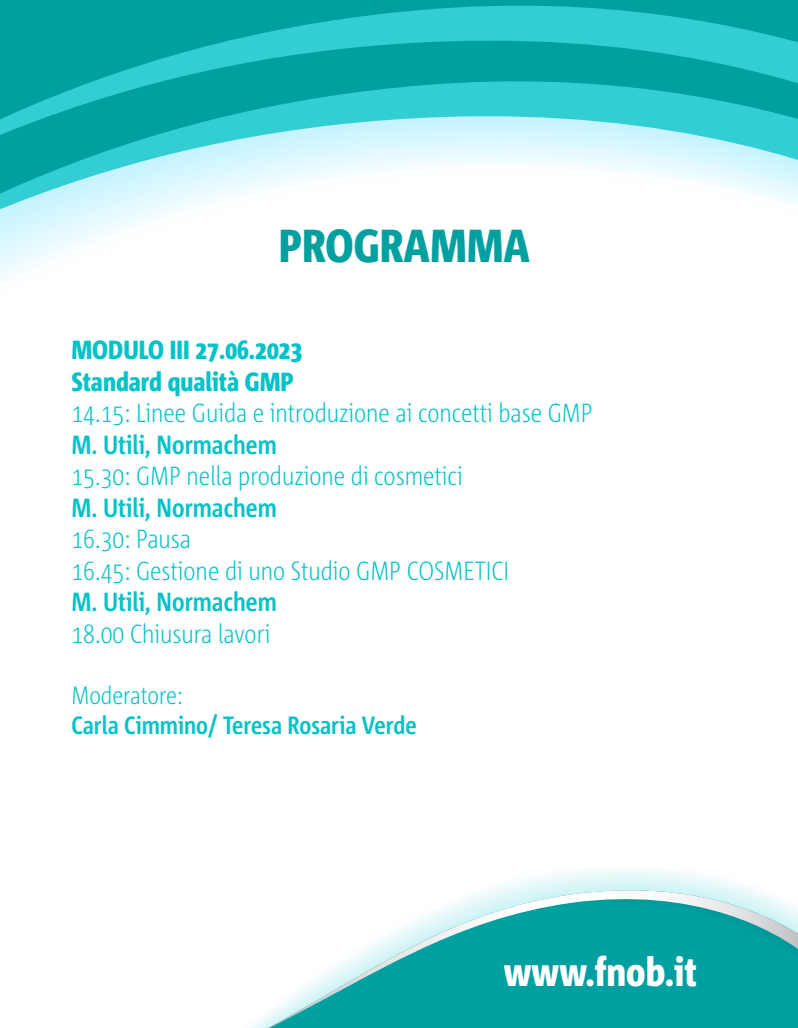
<style>
.page{position:relative;width:798px;height:1028px;background:#fff}
.page>*{position:absolute;margin:0;border:0;box-sizing:border-box;transform-origin:0 0}
.t1{font:800 46.25px "Corpid Cd OT";color:#00a0a0}
.t2{font:800 40px "Corpid Cd OT";color:#fff}
.t3{font:300 26.25px/31.5px "Corpid Cd OT";color:#00c2c9}
.t4{font:700 26.25px "Corpid Cd OT";color:#00c2c9}
.t5{font:800 26.25px/31.5px "Corpid Cd OT";color:#00c2c9}
.t6{font:700 25px "Corpid Cd OT";color:#00c2c9}
.t7{font:300 25px "Corpid Cd OT";color:#00c2c9}
</style>
<div class="page">
<svg style="left:268px;top:885px;width:529px;height:143px"></svg>
<svg style="left:0;top:0;width:797px;height:279px"></svg>
<h1 class="t1" style="left:279px;top:218px;width:252px">PROGRAMMA</h1>
<p class="t5" style="left:71px;top:334px;width:232px">MODULO III 27.06.2023<br>Standard qualità GMP</p>
<p class="t3" style="left:71px;top:397px;width:522px">14.15: Linee Guida e introduzione ai concetti base GMP</p>
<p class="t4" style="left:71px;top:429px;width:207px">M. Utili, Normachem</p>
<p class="t3" style="left:71px;top:460px;width:393px">15.30: GMP nella produzione di cosmetici</p>
<p class="t4" style="left:71px;top:492px;width:207px">M. Utili, Normachem</p>
<p class="t3" style="left:71px;top:523px;width:439px">16.30: Pausa<br>16.45: Gestione di uno Studio GMP COSMETICI</p>
<p class="t4" style="left:71px;top:586px;width:207px">M. Utili, Normachem</p>
<p class="t3" style="left:71px;top:617px;width:201px">18.00 Chiusura lavori</p>
<p class="t7" style="left:71px;top:681px;width:113px">Moderatore:</p>
<p class="t6" style="left:71px;top:710px;width:346px">Carla Cimmino/ Teresa Rosaria Verde</p>
<h2 class="t2" style="left:503px;top:948px;width:195px">www.fnob.it</h2>
</div>
